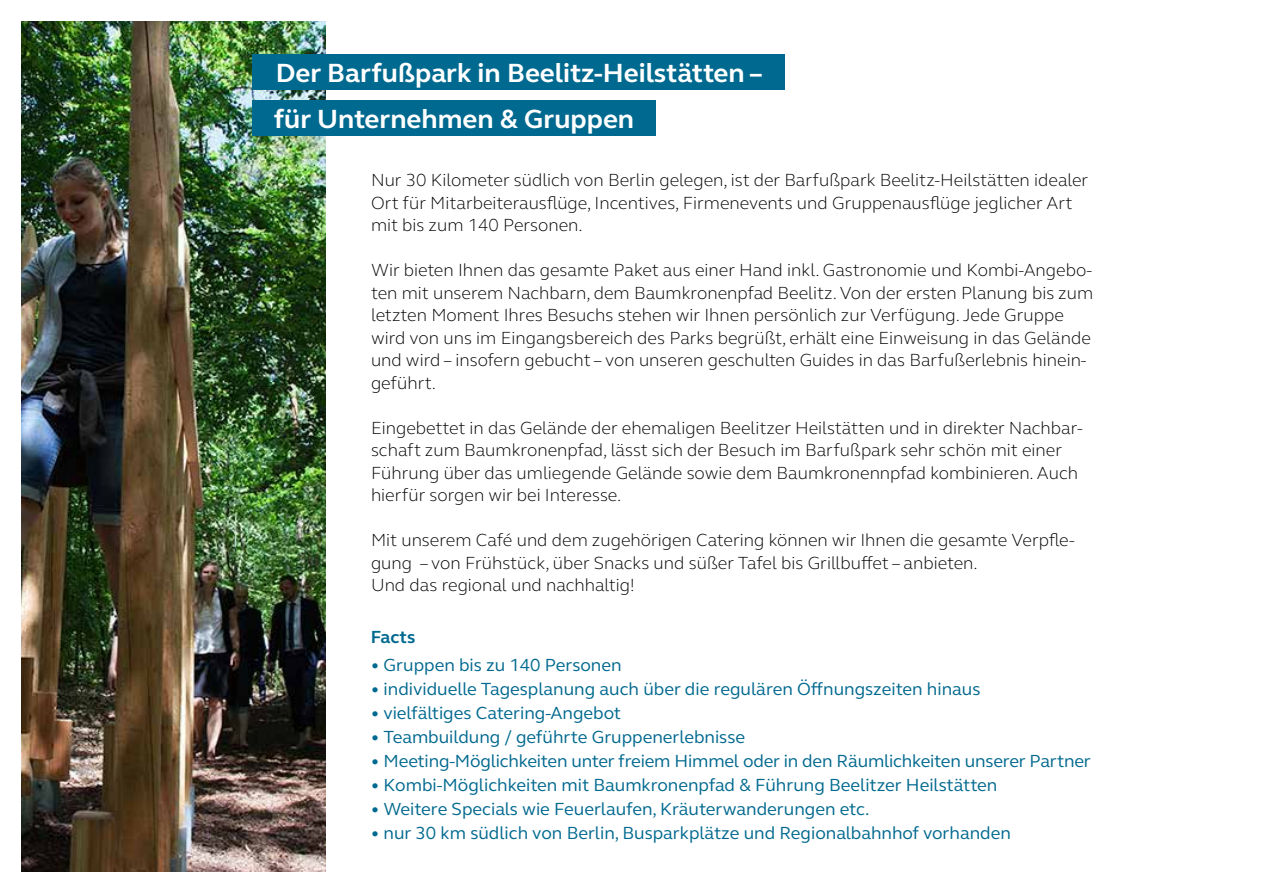
<style>
.page{position:relative;width:1263px;height:893px;background:#fff}
.page>*{position:absolute;margin:0;border:0;box-sizing:border-box;transform-origin:0 0}
.t1{font:700 27px/45.9px "FS Elliot";color:#fff}
.t2{font:300 18px/22.5px "FS Elliot";color:#000}
.t3{font:18px "FS Elliot";color:#00698f}
.t4{font:700 18px "FS Elliot";letter-spacing:-.005em;color:#00698f}
</style>
<div class="page">
<img style="left:21px;top:21px;width:304px;height:851px">
<div style="left:252px;top:54px;width:532px;height:35px;background:#00698f"></div>
<div style="left:252px;top:100px;width:404px;height:35px;background:#00698f"></div>
<h1 class="t1" style="left:274px;top:49px;width:490px">Der Barfußpark in Beelitz-Heilstätten – für Unternehmen &amp; Gruppen</h1>
<p class="t2" style="left:371px;top:168px;width:719px">Nur 30 Kilometer südlich von Berlin gelegen, ist der Barfußpark Beelitz-Heilstätten idealer<br>Ort für Mitarbeiterausflüge, Incentives, Firmenevents und Gruppenausflüge jeglicher Art mit bis zum 140 Personen.</p>
<p class="t2" style="left:371px;top:258px;width:724px">Wir bieten Ihnen das gesamte Paket aus einer Hand inkl. Gastronomie und Kombi-Angebo&shy;ten mit unserem Nachbarn, dem Baumkronenpfad Beelitz. Von der ersten Planung bis zum letzten Moment Ihres Besuchs stehen wir Ihnen persönlich zur Verfügung. Jede Gruppe wird von uns im Eingangsbereich des Parks begrüßt, erhält eine Einweisung in das Gelände und wird – insofern gebucht – von unseren geschulten Guides in das Barfußerlebnis hinein&shy;geführt.</p>
<p class="t2" style="left:371px;top:416px;width:713px">Eingebettet in das Gelände der ehemaligen Beelitzer Heilstätten und in direkter Nachbar&shy;schaft zum Baumkronenpfad, lässt sich der Besuch im Barfußpark sehr schön mit einer Führung über das umliegende Gelände sowie dem Baumkronennpfad kombinieren. Auch hierfür sorgen wir bei Interesse.</p>
<p class="t2" style="left:371px;top:528px;width:705px">Mit unserem Café und dem zugehörigen Catering können wir Ihnen die gesamte Verpfle&shy;gung – von Frühstück, über Snacks und süßer Tafel bis Grillbuffet – anbieten.<br>Und das regional und nachhaltig!</p>
<p class="t4" style="left:371px;top:625px;width:46px">Facts</p>
<p class="t3" style="left:371px;top:653px;width:252px">• Gruppen bis zu 140 Personen</p>
<p class="t3" style="left:371px;top:677px;width:611px">• individuelle Tagesplanung auch über die regulären Öffnungszeiten hinaus</p>
<p class="t3" style="left:371px;top:701px;width:252px">• vielfältiges Catering-Angebot</p>
<p class="t3" style="left:371px;top:725px;width:376px">• Teambuildung / geführte Gruppenerlebnisse</p>
<p class="t3" style="left:371px;top:749px;width:722px">• Meeting-Möglichkeiten unter freiem Himmel oder in den Räumlichkeiten unserer Partner</p>
<p class="t3" style="left:371px;top:773px;width:628px">• Kombi-Möglichkeiten mit Baumkronenpfad &amp; Führung Beelitzer Heilstätten</p>
<p class="t3" style="left:371px;top:797px;width:500px">• Weitere Specials wie Feuerlaufen, Kräuterwanderungen etc.</p>
<p class="t3" style="left:371px;top:821px;width:642px">• nur 30 km südlich von Berlin, Busparkplätze und Regionalbahnhof vorhanden</p>
</div>
